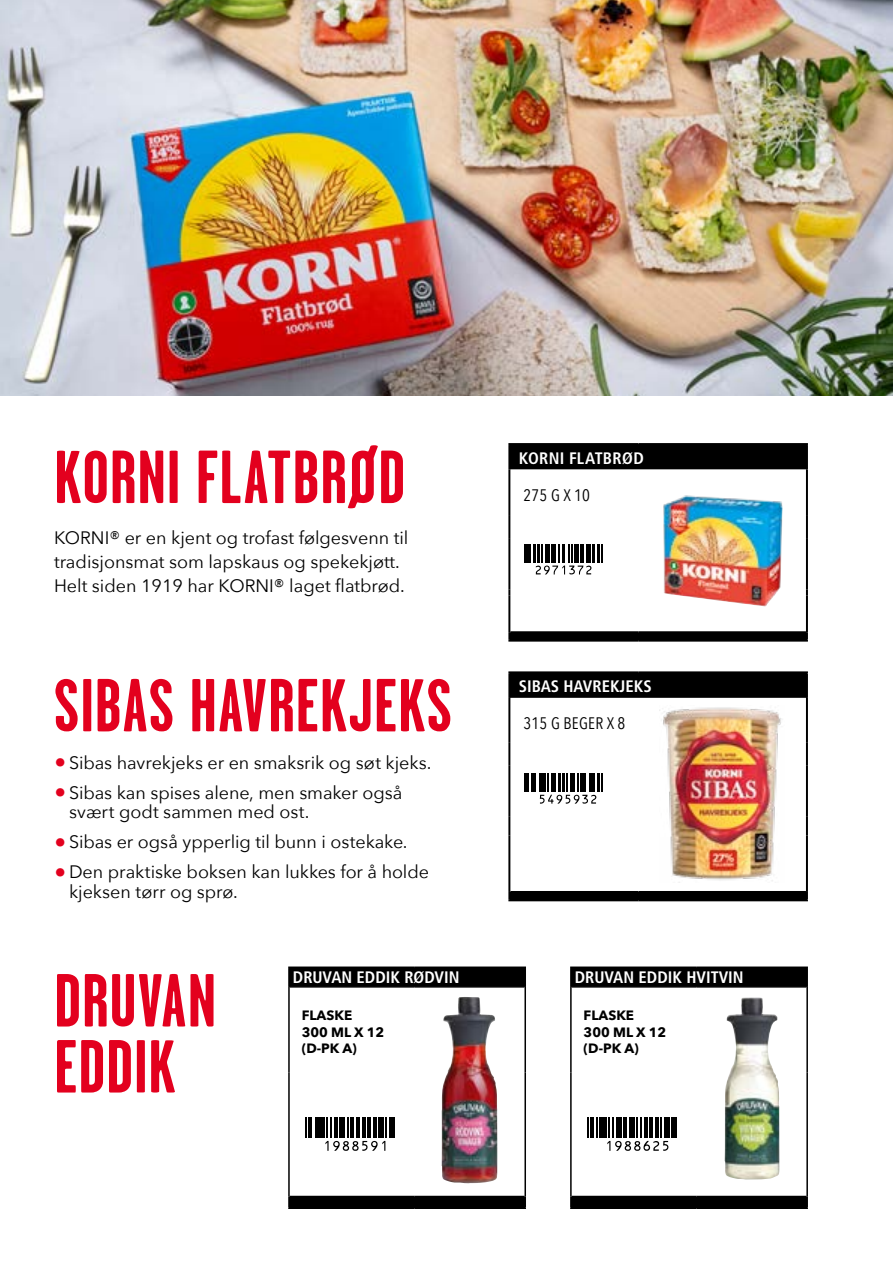
<style>
.page{position:relative;width:893px;height:1263px;background:#fff}
.page>*{position:absolute;margin:0;border:0;box-sizing:border-box;transform-origin:0 0}
.t1{font:700 75px/66px "Garage Gothic";letter-spacing:.01em;color:#e3001e}
.t2{font:18px/19.5px "Avenir Next";color:#000}
.t3{font:700 condensed 16.65px "Frutiger";color:#fff}
.t4{font:16.65px "Avenir Next Condensed";letter-spacing:.015em;color:#000}
.t5{font:700 13.5px/16.5px "Avenir Next";color:#000}
.s1{font-family:"Filson Soft";font-weight:700;font-size:30px;color:#e3001e}
</style>
<div class="page">
<div style="left:290px;top:968px;width:234px;height:239px;background:#000"></div>
<svg style="left:290px;top:987px;width:234px;height:209px"></svg>
<svg style="left:524px;top:968px;width:2px;height:19px"></svg>
<svg style="left:288px;top:968px;width:2px;height:19px"></svg>
<hr style="left:288px;top:966px;width:127px;height:2px;background:#000">
<hr style="left:415px;top:966px;width:111px;height:2px;background:#000">
<hr style="left:288px;top:987px;width:2px;height:86px;background:#000">
<hr style="left:290px;top:986px;width:125px;height:1px;background:#000">
<hr style="left:415px;top:986px;width:109px;height:1px;background:#000">
<hr style="left:524px;top:987px;width:2px;height:86px;background:#000">
<hr style="left:524px;top:1073px;width:2px;height:123px;background:#000">
<hr style="left:288px;top:1073px;width:2px;height:123px;background:#000">
<svg style="left:288px;top:1196px;width:2px;height:11px"></svg>
<hr style="left:290px;top:1196px;width:125px;height:1px;background:#000">
<hr style="left:288px;top:1207px;width:127px;height:2px;background:#000">
<hr style="left:415px;top:1196px;width:109px;height:1px;background:#000">
<svg style="left:524px;top:1196px;width:2px;height:11px"></svg>
<hr style="left:415px;top:1207px;width:111px;height:2px;background:#000">
<img style="left:441px;top:997px;width:56px;height:186px">
<svg style="left:302px;top:1117px;width:96px;height:35px"></svg>
<svg style="left:306px;top:1117px;width:10px;height:21px"></svg>
<hr style="left:317px;top:1117px;width:3px;height:21px;background:#000">
<hr style="left:322px;top:1117px;width:3px;height:21px;background:#000">
<hr style="left:389px;top:1117px;width:3px;height:21px;background:#000">
<svg style="left:394px;top:1117px;width:1px;height:21px"></svg>
<svg style="left:325px;top:1117px;width:63px;height:34px"></svg>
<div style="left:572px;top:968px;width:234px;height:239px;background:#000"></div>
<svg style="left:572px;top:987px;width:234px;height:209px"></svg>
<svg style="left:806px;top:968px;width:2px;height:19px"></svg>
<svg style="left:570px;top:968px;width:2px;height:19px"></svg>
<hr style="left:570px;top:966px;width:127px;height:2px;background:#000">
<hr style="left:697px;top:966px;width:111px;height:2px;background:#000">
<hr style="left:570px;top:987px;width:2px;height:86px;background:#000">
<hr style="left:572px;top:986px;width:125px;height:1px;background:#000">
<hr style="left:697px;top:986px;width:109px;height:1px;background:#000">
<hr style="left:806px;top:987px;width:2px;height:86px;background:#000">
<hr style="left:806px;top:1073px;width:2px;height:123px;background:#000">
<hr style="left:570px;top:1073px;width:2px;height:123px;background:#000">
<svg style="left:570px;top:1196px;width:2px;height:11px"></svg>
<hr style="left:572px;top:1196px;width:125px;height:1px;background:#000">
<hr style="left:570px;top:1207px;width:127px;height:2px;background:#000">
<hr style="left:697px;top:1196px;width:109px;height:1px;background:#000">
<svg style="left:806px;top:1196px;width:2px;height:11px"></svg>
<hr style="left:697px;top:1207px;width:111px;height:2px;background:#000">
<img style="left:725px;top:997px;width:55px;height:182px">
<div style="left:584px;top:1117px;width:96px;height:35px;background:#fff"></div>
<svg style="left:588px;top:1117px;width:10px;height:21px"></svg>
<hr style="left:599px;top:1117px;width:3px;height:21px;background:#000">
<hr style="left:604px;top:1117px;width:3px;height:21px;background:#000">
<hr style="left:671px;top:1117px;width:3px;height:21px;background:#000">
<hr style="left:675px;top:1117px;width:2px;height:21px;background:#000">
<svg style="left:607px;top:1117px;width:63px;height:34px"></svg>
<img style="left:0;top:0;width:893px;height:395px">
<div style="left:510px;top:673px;width:296px;height:226px;background:#000"></div>
<svg style="left:510px;top:698px;width:296px;height:193px"></svg>
<hr style="left:508px;top:671px;width:130px;height:2px;background:#000">
<hr style="left:508px;top:673px;width:2px;height:25px;background:#000">
<hr style="left:638px;top:671px;width:170px;height:2px;background:#000">
<hr style="left:806px;top:673px;width:2px;height:25px;background:#000">
<hr style="left:508px;top:698px;width:2px;height:45px;background:#000">
<hr style="left:508px;top:743px;width:2px;height:23px;background:#000">
<hr style="left:508px;top:766px;width:2px;height:50px;background:#000">
<svg style="left:508px;top:816px;width:2px;height:19px"></svg>
<hr style="left:508px;top:835px;width:2px;height:57px;background:#000">
<hr style="left:806px;top:698px;width:2px;height:45px;background:#000">
<hr style="left:806px;top:743px;width:2px;height:23px;background:#000">
<hr style="left:806px;top:766px;width:2px;height:50px;background:#000">
<svg style="left:806px;top:816px;width:2px;height:19px"></svg>
<hr style="left:806px;top:835px;width:2px;height:57px;background:#000">
<hr style="left:510px;top:891px;width:128px;height:2px;background:#000">
<hr style="left:638px;top:891px;width:168px;height:2px;background:#000">
<svg style="left:508px;top:892px;width:2px;height:7px"></svg>
<svg style="left:637px;top:893px;width:2px;height:6px"></svg>
<svg style="left:806px;top:892px;width:2px;height:7px"></svg>
<hr style="left:508px;top:899px;width:130px;height:2px;background:#000">
<hr style="left:638px;top:899px;width:170px;height:2px;background:#000">
<img style="left:660px;top:705px;width:125px;height:178px">
<div style="left:524px;top:773px;width:81px;height:33px;background:#fff"></div>
<svg style="left:525px;top:773px;width:77px;height:31px"></svg>
<div style="left:510px;top:445px;width:296px;height:195px;background:#000"></div>
<svg style="left:510px;top:470px;width:296px;height:161px"></svg>
<hr style="left:508px;top:443px;width:130px;height:2px;background:#000">
<hr style="left:508px;top:445px;width:2px;height:25px;background:#000">
<hr style="left:638px;top:443px;width:170px;height:2px;background:#000">
<hr style="left:806px;top:445px;width:2px;height:25px;background:#000">
<hr style="left:508px;top:470px;width:2px;height:46px;background:#000">
<hr style="left:508px;top:516px;width:2px;height:23px;background:#000">
<hr style="left:508px;top:539px;width:2px;height:50px;background:#000">
<svg style="left:508px;top:589px;width:2px;height:6px"></svg>
<hr style="left:508px;top:595px;width:2px;height:37px;background:#000">
<hr style="left:806px;top:470px;width:2px;height:46px;background:#000">
<hr style="left:806px;top:516px;width:2px;height:23px;background:#000">
<hr style="left:806px;top:539px;width:2px;height:50px;background:#000">
<svg style="left:806px;top:589px;width:2px;height:6px"></svg>
<hr style="left:806px;top:595px;width:2px;height:37px;background:#000">
<hr style="left:510px;top:631px;width:128px;height:2px;background:#000">
<hr style="left:638px;top:631px;width:168px;height:2px;background:#000">
<svg style="left:508px;top:632px;width:2px;height:8px"></svg>
<svg style="left:637px;top:633px;width:2px;height:7px"></svg>
<svg style="left:806px;top:632px;width:2px;height:8px"></svg>
<hr style="left:508px;top:640px;width:130px;height:2px;background:#000">
<hr style="left:638px;top:640px;width:170px;height:2px;background:#000">
<img style="left:663px;top:495px;width:120px;height:112px">
<div style="left:524px;top:544px;width:81px;height:33px;background:#fff"></div>
<hr style="left:592px;top:544px;width:3px;height:19px;background:#000">
<hr style="left:597px;top:544px;width:3px;height:19px;background:#000">
<svg style="left:601px;top:544px;width:1px;height:19px"></svg>
<svg style="left:524px;top:544px;width:68px;height:30px"></svg>
<div style="left:526px;top:794px;width:13px;height:14px;background:#fff"></div>
<h1 class="t1" style="left:54px;top:445px;width:353px">KORNI FLATBRØD</h1>
<p class="t2" style="left:54px;top:525px;width:356px;line-height:24px">KORNI® er en kjent og trofast følgesvenn til tradisjonsmat som lapskaus og spekekjøtt.<br>Helt siden 1919 har KORNI® laget flatbrød.</p>
<p class="t3" style="left:519px;top:448px;width:126px">KORNI FLATBRØD</p>
<p class="t4" style="left:523px;top:481px;width:68px">275 G X 10</p>
<h1 class="t1" style="left:54px;top:673px;width:400px">SIBAS HAVREKJEKS</h1>
<p class="t3" style="left:519px;top:676px;width:134px">SIBAS HAVREKJEKS</p>
<p class="t4" style="left:523px;top:709px;width:103px">315 G BEGER X 8</p>
<p class="t2" style="left:54px;top:752px;width:379px"><span class="s1">•</span> Sibas havrekjeks er en smaksrik og søt kjeks.</p>
<p class="t2" style="left:69px;top:782px;width:335px;text-indent:-15px"><span class="s1">•</span> Sibas kan spises alene, men smaker også svært godt sammen med ost.</p>
<p class="t2" style="left:54px;top:831px;width:355px"><span class="s1">•</span> Sibas er også ypperlig til bunn i ostekake.</p>
<p class="t2" style="left:69px;top:861px;width:362px;text-indent:-15px"><span class="s1">•</span>Den praktiske boksen kan lukkes for å holde kjeksen tørr og sprø.</p>
<h1 class="t1" style="left:54px;top:968px;width:164px">DRUVAN<br>EDDIK</h1>
<p class="t3" style="left:293px;top:968px;width:168px">DRUVAN EDDIK RØDVIN</p>
<p class="t5" style="left:302px;top:1007px;width:84px">FLASKE<br>300 ML X 12 (D-PK A)</p>
<p class="t3" style="left:575px;top:968px;width:170px">DRUVAN EDDIK HVITVIN</p>
<p class="t5" style="left:584px;top:1007px;width:84px">FLASKE<br>300 ML X 12 (D-PK A)</p>
</div>
